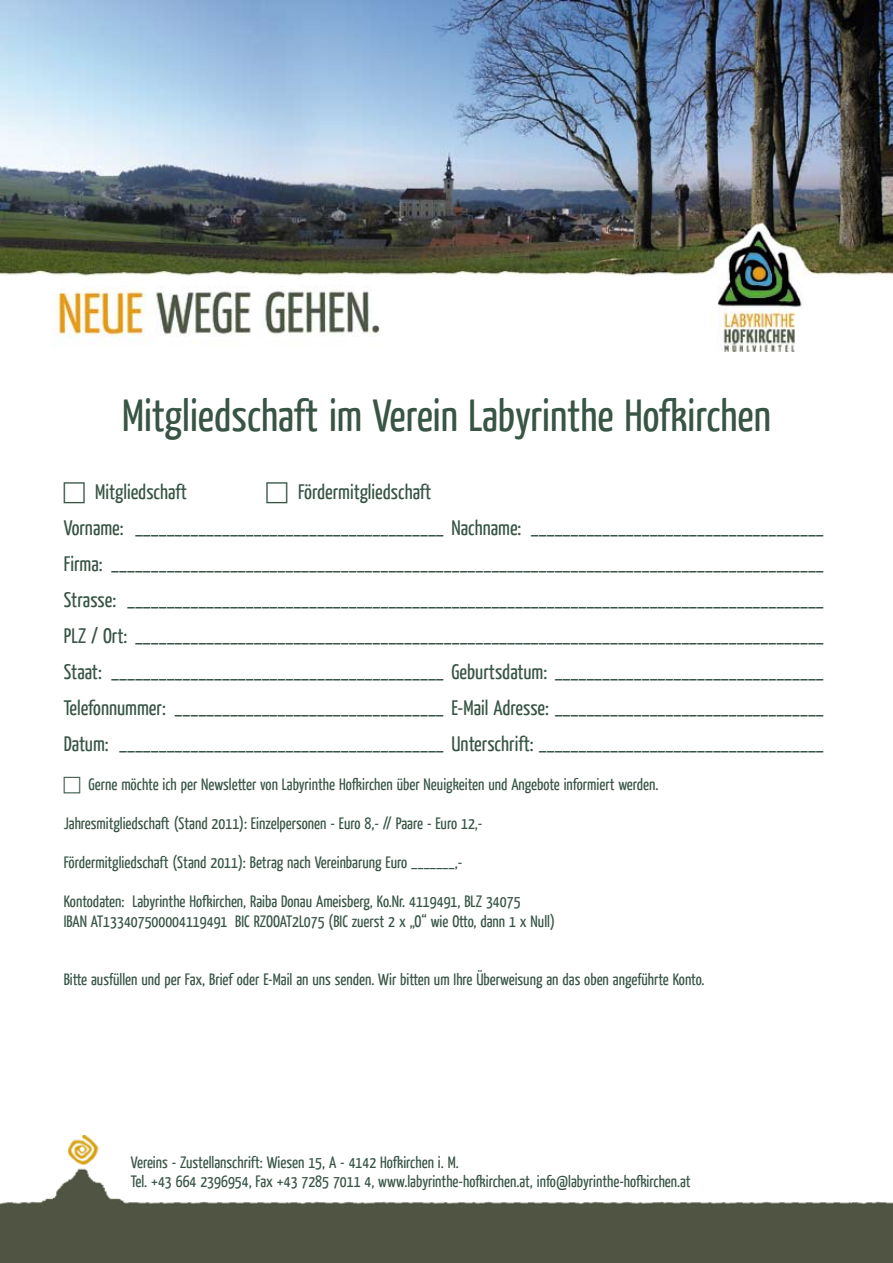
<style>
.page{position:relative;width:893px;height:1263px;background:#fff}
.page>*{position:absolute;margin:0;border:0;box-sizing:border-box;transform-origin:0 0}
.t1{font:45px "Yanone Kaffeesatz";color:#375445}
.t2{font:21px/36px "Yanone Kaffeesatz";color:#375445}
.t3{font:16.5px/19.5px "Yanone Kaffeesatz";color:#375445}
</style>
<div class="page">
<img style="left:0;top:0;width:893px;height:351px">
<img style="left:0;top:1135px;width:893px;height:128px">
<h1 class="t1" style="left:122px;top:386px;width:650px">Mitgliedschaft im Verein Labyrinthe Hofkirchen</h1>
<p class="t2" style="left:64px;top:473px;width:762px;text-indent:234px">Fördermitgliedschaft<br>Vorname: _______________________________________ Nachname: _____________________________________ Firma: __________________________________________________________________________________________ Strasse: ________________________________________________________________________________________ PLZ / Ort: _______________________________________________________________________________________ Staat: __________________________________________ Geburtsdatum: __________________________________ Telefonnummer: __________________________________ E-Mail Adresse: __________________________________ Datum: _________________________________________ Unterschrift: ____________________________________</p>
<p class="t3" style="left:89px;top:774px;width:571px">Gerne möchte ich per Newsletter von Labyrinthe Hofkirchen über Neuigkeiten und Angebote informiert werden.</p>
<p class="t3" style="left:64px;top:813px;width:420px">Jahresmitgliedschaft (Stand 2011): Einzelpersonen - Euro 8,- // Paare - Euro 12,-</p>
<p class="t3" style="left:64px;top:852px;width:400px">Fördermitgliedschaft (Stand 2011): Betrag nach Vereinbarung Euro _______,-</p>
<p class="t3" style="left:64px;top:891px;width:493px">Kontodaten: Labyrinthe Hofkirchen, Raiba Donau Ameisberg, Ko.Nr. 4119491, BLZ 34075<br>IBAN AT133407500004119491 BIC RZOOAT2L075 (BIC zuerst 2 x „O“ wie Otto, dann 1 x Null)</p>
<p class="t2" style="left:95px;top:473px;width:93px">Mitgliedschaft</p>
<p class="t3" style="left:64px;top:969px;width:642px">Bitte ausfüllen und per Fax, Brief oder E-Mail an uns senden. Wir bitten um Ihre Überweisung an das oben angeführte Konto.</p>
<p class="t3" style="left:131px;top:1152px;width:561px">Vereins - Zustellanschrift: Wiesen 15, A - 4142 Hofkirchen i. M.<br>Tel. +43 664 2396954, Fax +43 7285 7011 4, www.labyrinthe-hofkirchen.at, info@labyrinthe-hofkirchen.at</p>
</div>
